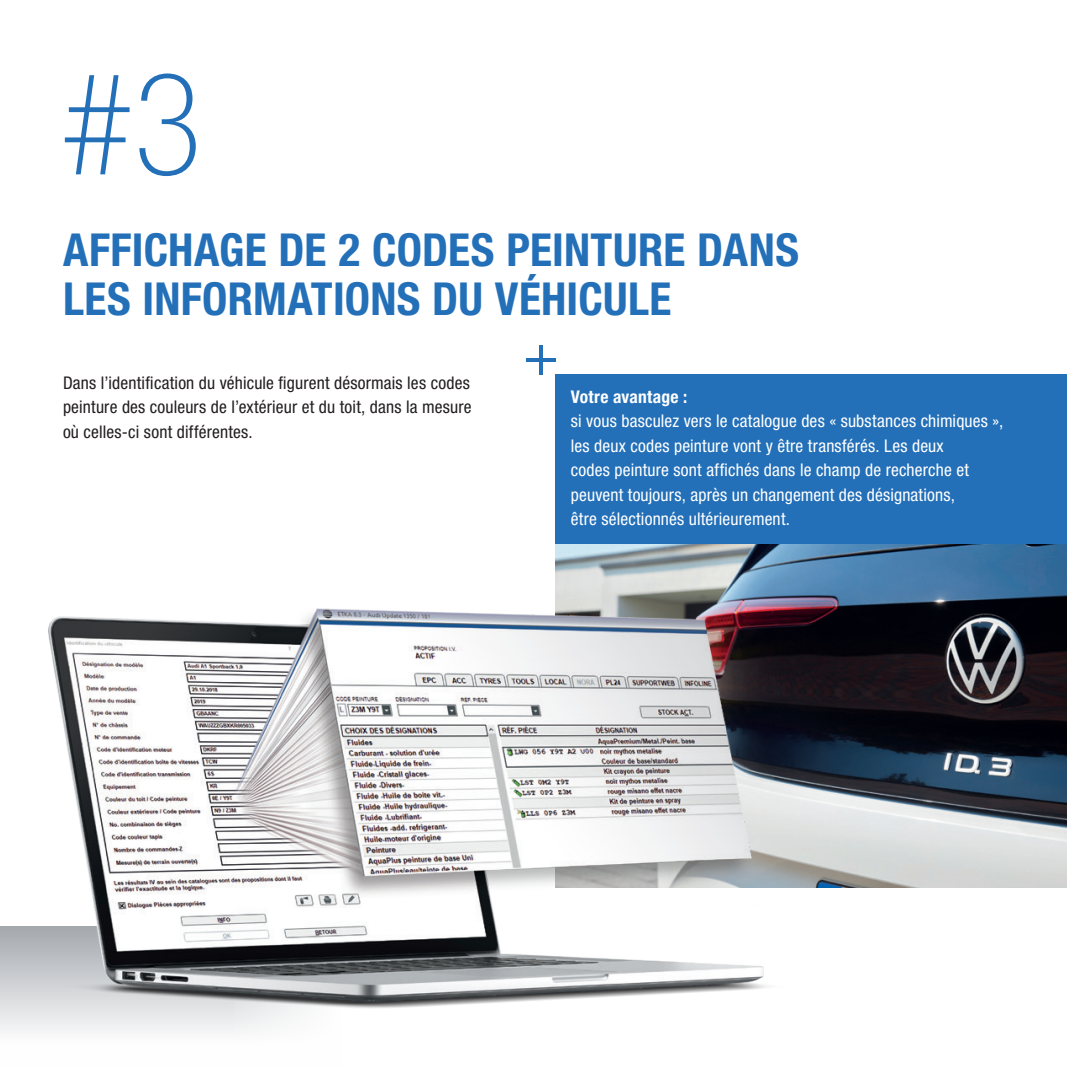
<style>
.page{position:relative;width:1067px;height:1067px;background:#fff}
.page>*{position:absolute;margin:0;border:0;box-sizing:border-box;transform-origin:0 0}
.t1{font:100 condensed 142.45px "Helvetica Neue";color:#2370b9}
.t2{font:700 condensed 45.5px/49px "Helvetica Neue";letter-spacing:.005em;color:#2370b9}
.t3{font:condensed 17.5px/24.5px "Helvetica Neue";letter-spacing:.01em;color:#fff}
.t4{font:condensed 17.5px/24.5px "Helvetica Neue";letter-spacing:.01em;color:#231f20;text-align:justify}
.s1{font-weight:700}
</style>
<div class="page">
<div style="left:0;top:926px;width:378px;height:141px;background:linear-gradient(to bottom,#a5aaaf,#fff)"></div>
<div style="left:235px;top:908px;width:223px;height:159px;background:#fff"></div>
<img style="left:556px;top:544px;width:511px;height:343px">
<div style="left:556px;top:374px;width:511px;height:170px;background:#2370b9"></div>
<hr style="left:539px;top:345px;width:4px;height:29px;background:#2370b9">
<hr style="left:526px;top:358px;width:30px;height:4px;background:#2370b9">
<img style="left:12px;top:566px;width:835px;height:480px">
<p class="t1" style="left:63px;top:44px;width:140px">#3</p>
<p class="t2" style="left:63px;top:225px;width:737px">AFFICHAGE DE 2 CODES PEINTURE DANS<br>LES INFORMATIONS DU VÉHICULE</p>
<p class="t4" style="left:63px;top:370px;width:410px">Dans l’identification du véhicule figurent désormais les codes peinture des couleurs de l’extérieur et du toit, dans la mesure où celles-ci sont différentes.</p>
<p class="t3" style="left:571px;top:384px;width:434px"><span class="s1">Votre avantage :<br></span>si vous basculez vers le catalogue des « substances chimiques », les deux codes peinture vont y être transférés. Les deux</p>
<p class="t3" style="left:571px;top:458px;width:399px">codes peinture sont affichés dans le champ de recherche et peuvent toujours, après un changement des désignations, être sélectionnés ultérieurement.</p>
</div>
